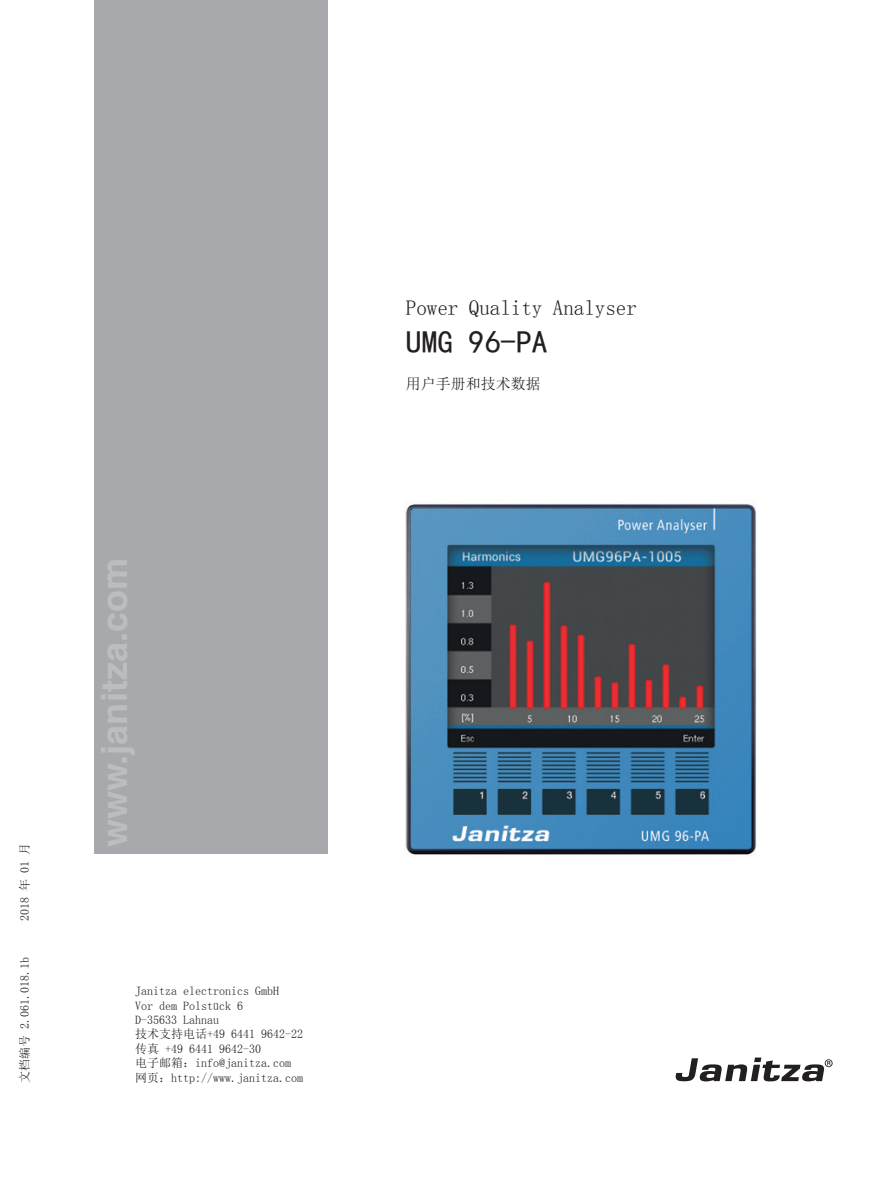
<style>
.page{position:relative;width:893px;height:1187px;background:#fff}
.page>*{position:absolute;margin:0;border:0;box-sizing:border-box;transform-origin:0 0}
.t1{font:31.5px "Sim Hei";color:#231f20}
.t2{font:21px "Sim Sun";color:#231f20}
._10_linksbündig{font:15px "Sim Sun";color:#231f20}
._8_linksbündig{font:12px "Sim Sun";color:#231f20}
</style>
<div class="page">
<div style="left:94px;top:0;width:233px;height:853px;background:#a8a9ad"></div>
<img style="left:405px;top:503px;width:352px;height:352px">
<svg style="left:675px;top:1057px;width:158px;height:24px"></svg>
<p class="t2" style="left:406px;top:297px;width:232px">Power Quality Analyser</p>
<p class="t1" style="left:406px;top:326px;width:143px">UMG 96-PA</p>
<p class="_10_linksbündig" style="left:406px;top:376px;width:136px">用户手册和技术数据</p>
<p class="_8_linksbündig" style="left:19px;top:920px;width:79px;rotate:-90deg">2018 年 01 月</p>
<p class="_8_linksbündig" style="left:19px;top:1082px;width:128px;rotate:-90deg">文档编号 2.061.018.1b</p>
<p class="_8_linksbündig" style="left:135px;top:984px;width:145px">Janitza electronics GmbH</p>
<p class="_8_linksbündig" style="left:135px;top:999px;width:109px">Vor dem Polstück 6</p>
<p class="_8_linksbündig" style="left:135px;top:1013px;width:85px">D-35633 Lahnau</p>
<p class="_8_linksbündig" style="left:135px;top:1028px;width:169px">技术支持电话+49 6441 9642-22</p>
<p class="_8_linksbündig" style="left:135px;top:1042px;width:127px">传真 +49 6441 9642-30</p>
<p class="_8_linksbündig" style="left:135px;top:1056px;width:157px">电子邮箱：info@janitza.com</p>
<p class="_8_linksbündig" style="left:135px;top:1071px;width:169px">网页：http://www.janitza.com</p>
</div>
